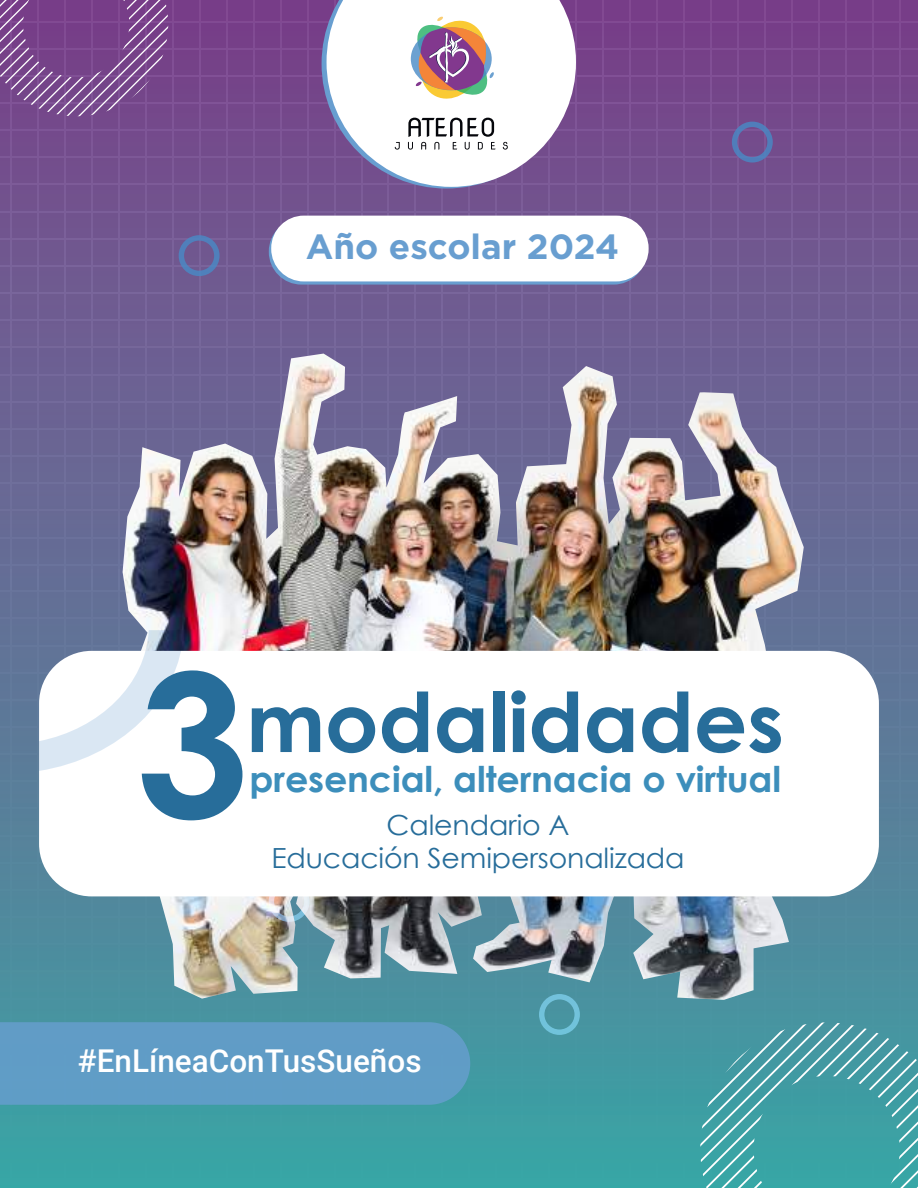
<style>
.page{position:relative;width:918px;height:1188px;background:#fff}
.page>*{position:absolute;margin:0;border:0;box-sizing:border-box;transform-origin:0 0}
.t1{font:700 82.2px "Century Gothic";letter-spacing:-.005em;color:#276d9a}
.t2{font:700 35.55px "Century Gothic";letter-spacing:-.005em;color:#3c8ebb}
.t3{font:700 34.95px "Gotham";color:#689ed0}
.t4{font:500 31.5px "Roboto";color:#fff}
.t5{font:27.75px/33.3px "Century Gothic";letter-spacing:-.005em;color:#276d9a;text-align:center}
</style>
<div class="page">
<div style="left:0;top:0;width:918px;height:1188px;background:linear-gradient(to bottom,#80418a,#41a2a4)"></div>
<img style="left:123px;top:354px;width:681px;height:646px">
<div style="left:39px;top:651px;width:840px;height:245px;background:#fff;border-radius:53px"></div>
<svg style="left:179px;top:235px;width:41px;height:41px;background:#65669f"></svg>
<svg style="left:732px;top:122px;width:41px;height:41px;background:#685e9d"></svg>
<svg style="left:269px;top:896px;width:41px;height:26px"></svg>
<svg style="left:322px;top:0;width:249px;height:189px"></svg>
<svg style="left:327px;top:0;width:249px;height:187px"></svg>
<svg style="left:269px;top:219px;width:377px;height:66px;background:#78a1ce"></svg>
<div style="left:0;top:1022px;width:470px;height:83px;background:#609cc6"></div>
<svg style="left:539px;top:994px;width:41px;height:41px;background:#56a4b5"></svg>
<svg style="left:395px;top:142px;width:5px;height:8px"></svg>
<svg style="left:408px;top:118px;width:88px;height:32px"></svg>
<svg style="left:503px;top:142px;width:5px;height:8px"></svg>
<svg style="left:415px;top:16px;width:79px;height:88px"></svg>
<div style="left:271px;top:216px;width:378px;height:65px;background:#fff;border-radius:33px"></div>
<svg style="left:39px;top:630px;width:203px;height:190px"></svg>
<svg style="left:692px;top:1022px;width:226px;height:166px;background:#4ca4a9"></svg>
<svg style="left:0;top:0;width:173px;height:125px;background:#805092"></svg>
<p class="t3" style="left:306px;top:224px;width:315px">Año escolar 2024</p>
<h1 class="t1" style="left:246px;top:660px;width:539px">modalidades</h1>
<p class="t2" style="left:250px;top:752px;width:533px">presencial, alternacia o virtual</p>
<p class="t5" style="left:271px;top:808px;width:415px">Calendario A<br>Educación Semipersonalizada</p>
<p class="t4" style="left:78px;top:1039px;width:345px">#EnLíneaConTusSueños</p>
</div>
